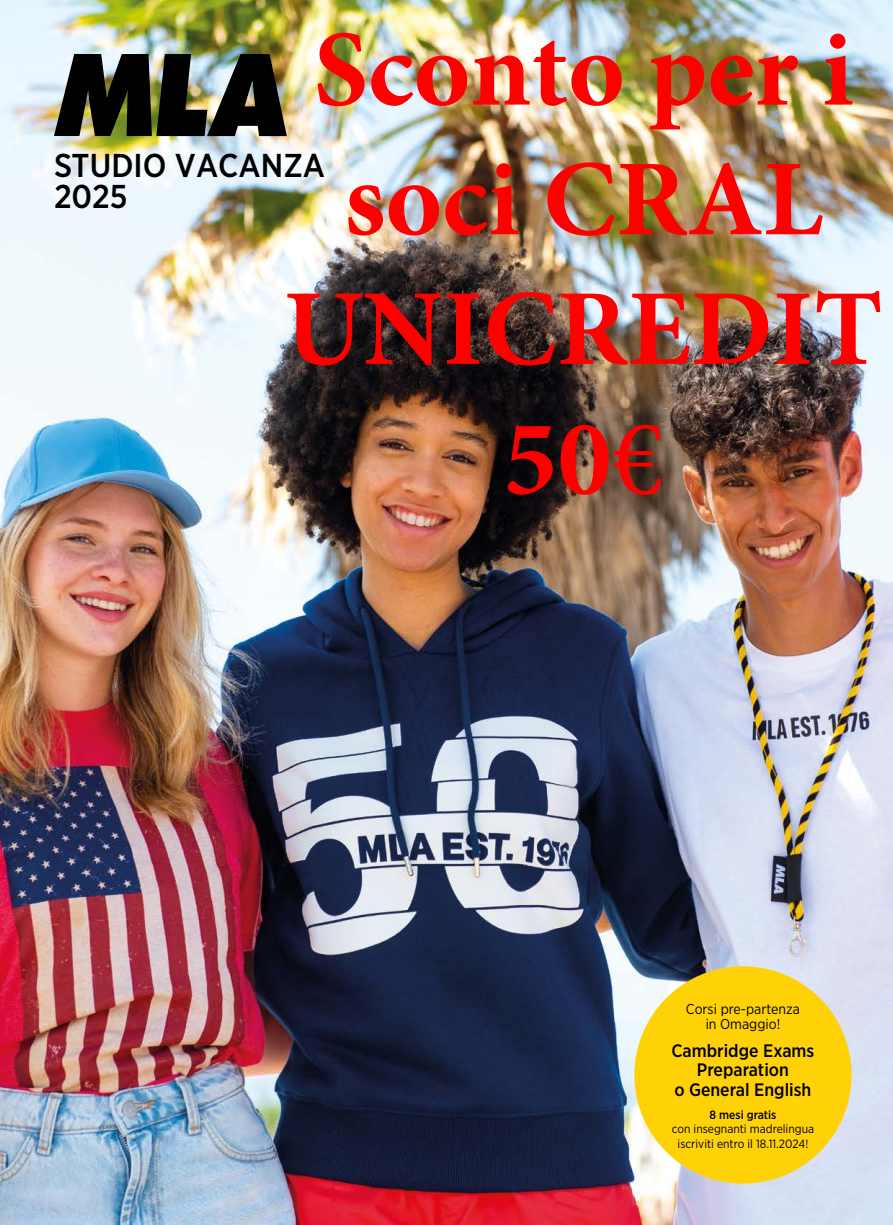
<style>
.page{position:relative;width:893px;height:1225px;background:#fff}
.page>*{position:absolute;margin:0;border:0;box-sizing:border-box;transform-origin:0 0}
.t1{font:700 108px/129.6px "Minion Pro";color:#f00;text-align:center}
.t2{font:500 33px/31.5px "Gotham Narrow";color:#000}
.t3{font:500 18px/19.5px "Gotham Narrow";color:#000;text-align:center}
.t4{font:14.25px/15px "Gotham Narrow";color:#000;text-align:center}
.t5{font:12px/14.4px "Gotham Narrow";color:#000;text-align:center}
.t6{font:500 12px "Gotham Narrow";color:#000}
.s1{font-weight:400}
</style>
<div class="page">
<img style="left:0;top:0;width:893px;height:1225px">
<img style="left:54px;top:54px;width:233px;height:82px">
<div style="left:634px;top:966px;width:218px;height:217px;background:#ffd208;border-radius:50%"></div>
<h1 class="t1" style="left:284px;top:4px;width:600px">Sconto per i soci CRAL<br>UNICREDIT<br>50<span class="s1">€</span></h1>
<h2 class="t2" style="left:54px;top:149px;width:273px">STUDIO VACANZA<br>2025</h2>
<p class="t4" style="left:686px;top:1001px;width:116px">Corsi pre-partenza in Omaggio!</p>
<h3 class="t3" style="left:671px;top:1040px;width:144px">Cambridge Exams<br>Preparation<br>o General English</h3>
<p class="t6" style="left:709px;top:1107px;width:68px">8 mesi gratis</p>
<p class="t5" style="left:672px;top:1121px;width:144px">con insegnanti madrelingua iscriviti entro il 18.11.2024!</p>
</div>
